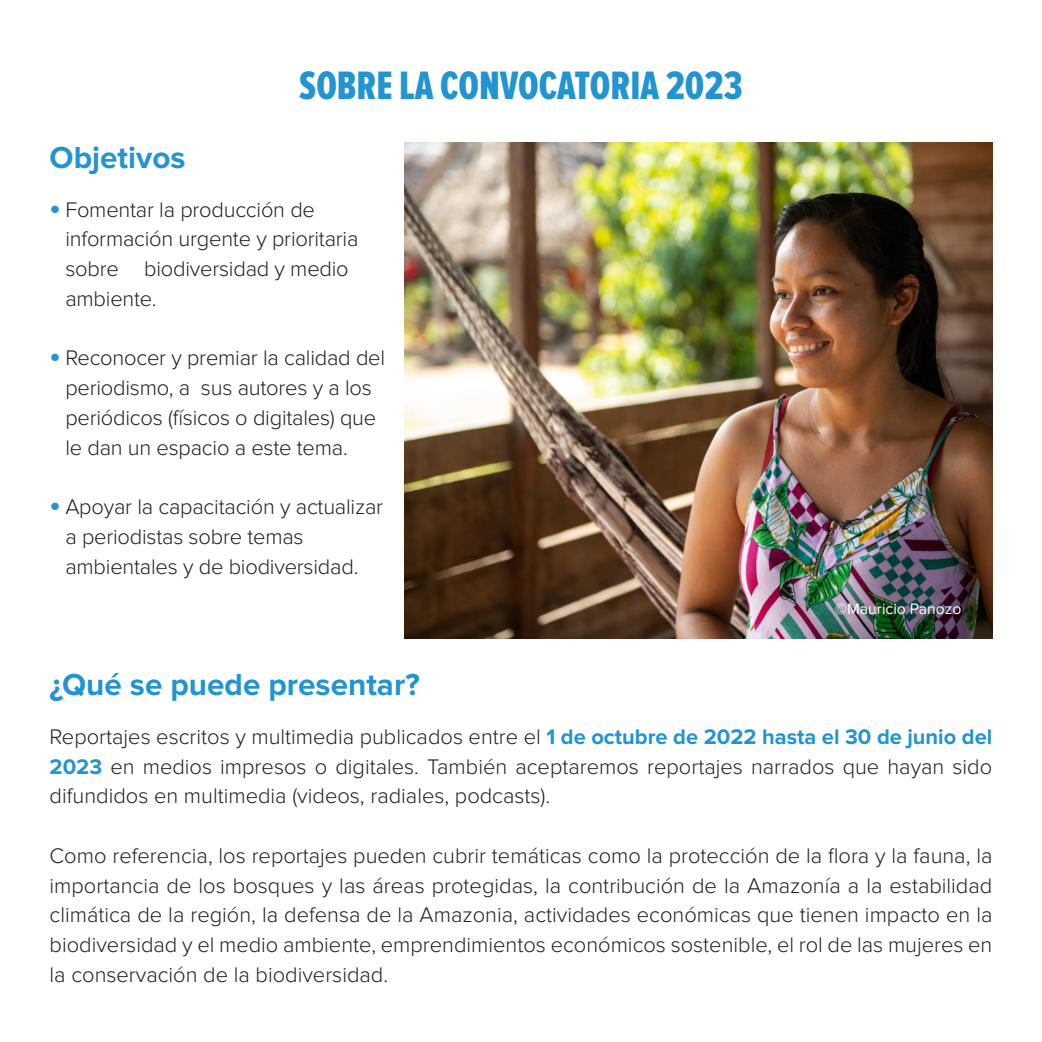
<style>
.page{position:relative;width:1042px;height:1042px;background:#fff}
.page>*{position:absolute;margin:0;border:0;box-sizing:border-box;transform-origin:0 0}
.t1{font:41.12px "Proxima Nova Ex Cn Extrabld";color:#2194d1}
.t2{font:700 31.5px "Proxima Nova";color:#2194d1}
.t3{font:300 21.88px/29.8px "Proxima Nova";letter-spacing:-.01em;color:#231f20}
.t4{font:15.75px "Proxima Nova";color:#fff}
.s1{font-weight:700;font-size:31.5px;color:#2194d1}
.s2{font-weight:700;color:#2194d1}
</style>
<div class="page">
<img style="left:404px;top:143px;width:588px;height:496px">
<p class="t1" style="left:299px;top:62px;width:445px">SOBRE LA CONVOCATORIA 2023</p>
<p class="t2" style="left:50px;top:139px;width:137px">Objetivos</p>
<p class="t3" style="left:65px;top:195px;width:295px;text-indent:-16px"><span class="s1">•</span> Fomentar la producción de información urgente y prioritaria sobre biodiversidad y medio ambiente.</p>
<p class="t3" style="left:65px;top:343px;width:321px;text-indent:-16px"><span class="s1">•</span> Reconocer y premiar la calidad del periodismo, a sus autores y a los periódicos (físicos o digitales) que le dan un espacio a este tema.</p>
<p class="t3" style="left:65px;top:492px;width:319px;text-indent:-16px"><span class="s1">•</span> Apoyar la capacitación y actualizar a periodistas sobre temas ambientales y de biodiversidad.</p>
<p class="t4" style="left:835px;top:600px;width:128px">©Mauricio Panozo</p>
<p class="t2" style="left:50px;top:666px;width:372px">¿Qué se puede presentar?</p>
<p class="t3" style="left:50px;top:722px;width:944px;text-align:justify">Reportajes escritos y multimedia publicados entre el <span class="s2">1 de octubre de 2022 hasta el 30 de junio del 2023</span> en medios impresos o digitales. También aceptaremos reportajes narrados que hayan sido difundidos en multimedia (videos, radiales, podcasts).</p>
<p class="t3" style="left:50px;top:841px;width:944px;text-align:justify">Como referencia, los reportajes pueden cubrir temáticas como la protección de la flora y la fauna, la importancia de los bosques y las áreas protegidas, la contribución de la Amazonía a la estabilidad climática de la región, la defensa de la Amazonia, actividades económicas que tienen impacto en la biodiversidad y el medio ambiente, emprendimientos económicos sostenible, el rol de las mujeres en la conservación de la biodiversidad.</p>
</div>
